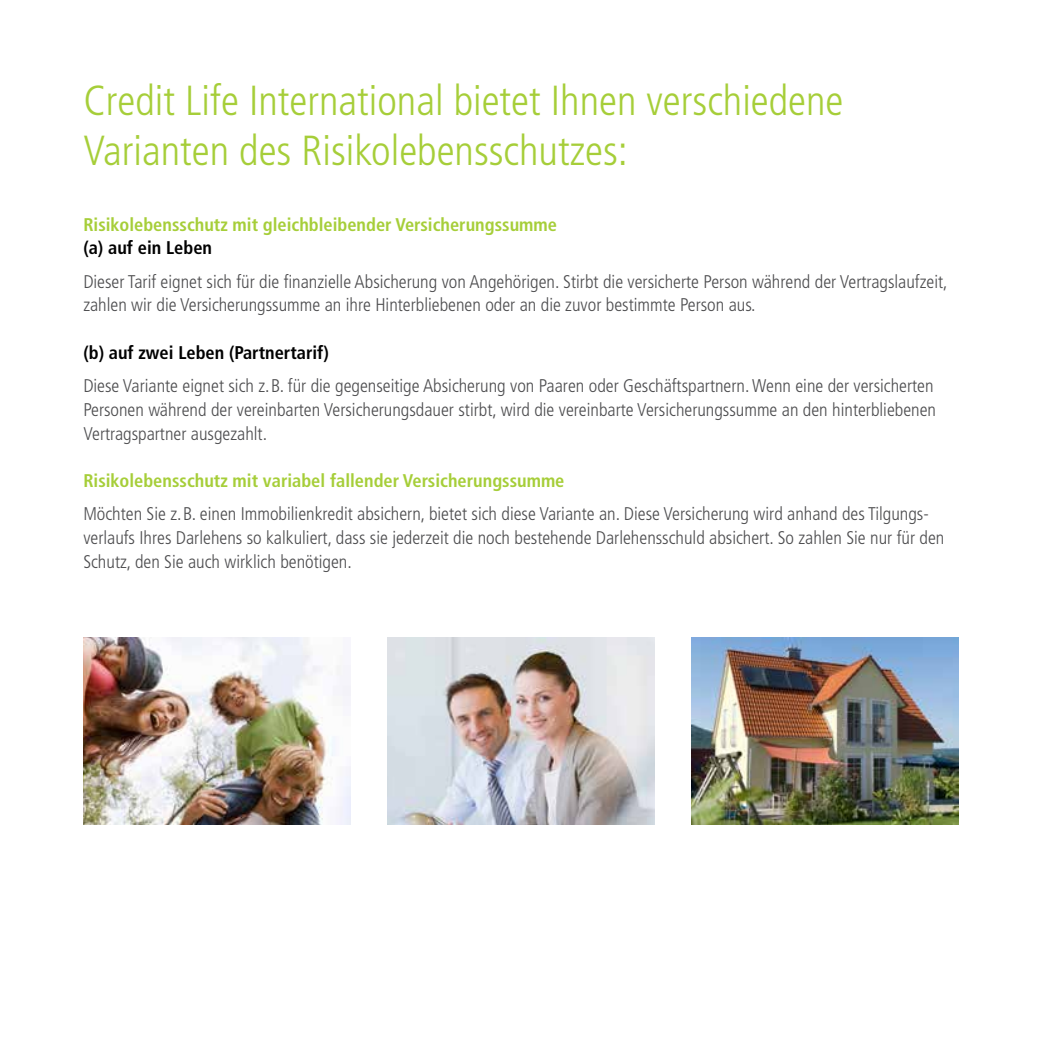
<style>
.page{position:relative;width:1042px;height:1042px;background:#fff}
.page>*{position:absolute;margin:0;border:0;box-sizing:border-box;transform-origin:0 0}
.t1{font:300 condensed 42px/50.4px "Frutiger LT Std";color:#a6ce39}
.t2{font:300 condensed 18.38px/23.6px "Frutiger LT Std";color:#4d4d4f}
.t3{font:700 condensed 18.38px "Frutiger LT Std";color:#a6ce39}
.t4{font:700 condensed 18.38px "Frutiger LT Std";color:#000}
</style>
<div class="page">
<img style="left:691px;top:637px;width:267px;height:188px">
<img style="left:387px;top:637px;width:268px;height:188px">
<img style="left:83px;top:637px;width:268px;height:188px">
<h1 class="t1" style="left:83px;top:76px;width:761px">Credit Life International bietet Ihnen verschiedene<br>Varianten des Risikolebensschutzes:</h1>
<p class="t3" style="left:83px;top:213px;width:475px">Risikolebensschutz mit gleichbleibender Versicherungssumme</p>
<p class="t4" style="left:83px;top:237px;width:130px">(a) auf ein Leben</p>
<p class="t2" style="left:83px;top:270px;width:866px">Dieser Tarif eignet sich für die finanzielle Absicherung von Angehörigen. Stirbt die versicherte Person während der Vertragslaufzeit, zahlen wir die Versicherungssumme an ihre Hinterbliebenen oder an die zuvor bestimmte Person aus.</p>
<p class="t4" style="left:83px;top:341px;width:247px">(b) auf zwei Leben (Partnertarif)</p>
<p class="t2" style="left:83px;top:374px;width:854px">Diese Variante eignet sich z.B. für die gegenseitige Absicherung von Paaren oder Geschäftspartnern. Wenn eine der versicherten<br>Personen während der vereinbarten Versicherungsdauer stirbt, wird die vereinbarte Versicherungssumme an den hinterbliebenen<br>Vertragspartner ausgezahlt.</p>
<p class="t3" style="left:83px;top:469px;width:483px">Risikolebensschutz mit variabel fallender Versicherungssumme</p>
<p class="t2" style="left:83px;top:502px;width:862px">Möchten Sie z.B. einen Immobilienkredit absichern, bietet sich diese Variante an. Diese Versicherung wird anhand des Tilgungs&shy;verlaufs Ihres Darlehens so kalkuliert, dass sie jederzeit die noch bestehende Darlehensschuld absichert. So zahlen Sie nur für den<br>Schutz, den Sie auch wirklich benötigen.</p>
</div>
